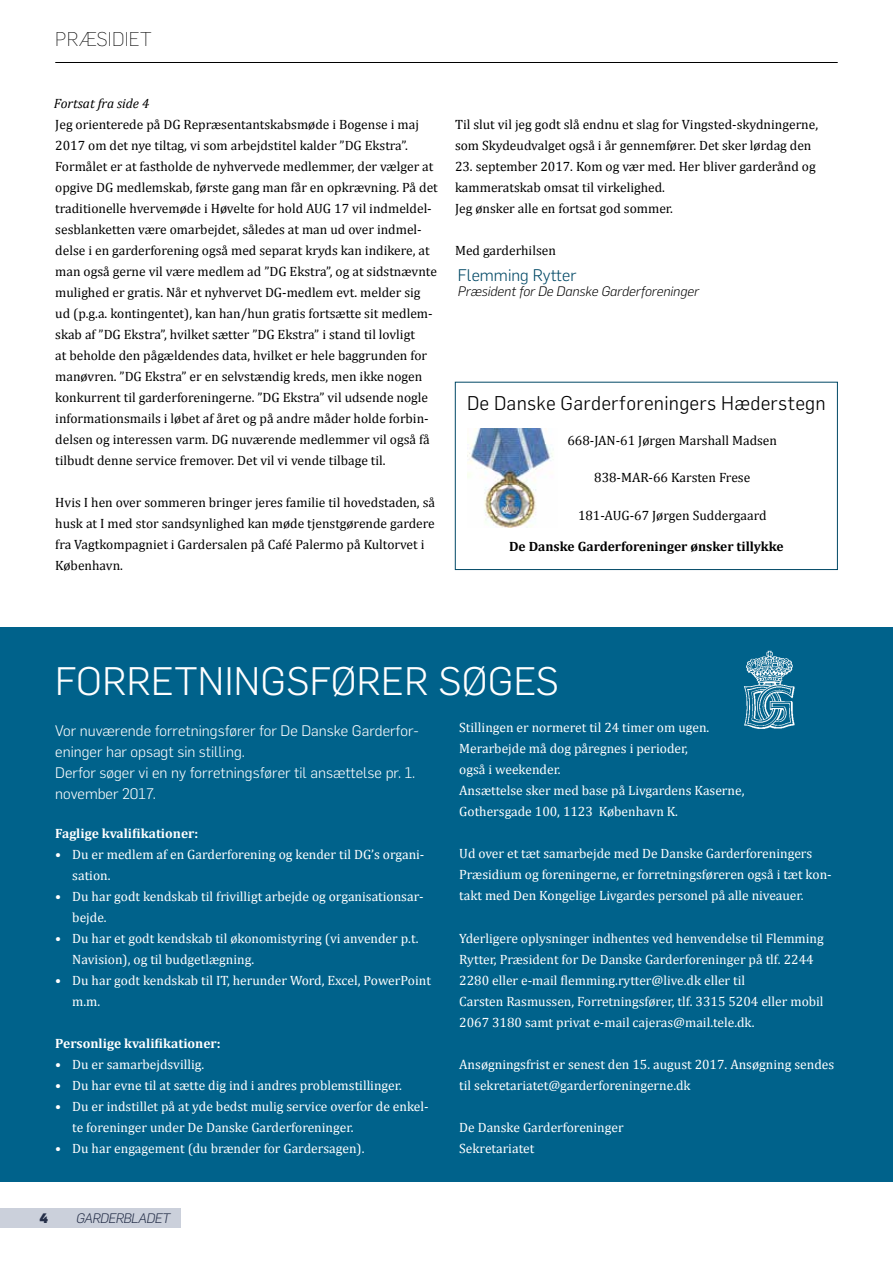
<style>
.page{position:relative;width:893px;height:1263px;background:#fff}
.page>*{position:absolute;margin:0;border:0;box-sizing:border-box;transform-origin:0 0}
.t1{font:300 39px "Flama";letter-spacing:.01em;color:#fff}
.t2{font:300 19.5px "Flama";letter-spacing:.01em;color:#000}
.t3{font:200 19.5px "Flama";letter-spacing:.01em;color:#000}
.t4{font:300 16.5px "Flama";color:#004865}
.t5{font:300 15px/21px "Flama";color:#fff}
.t6{font:13.5px/21px "Cambria";color:#000}
.t7{font:13.5px/21px "Cambria";color:#fff}
.t8{font:700 13.5px "Cambria";color:#fff}
.t9{font:700 13.5px "Cambria";color:#000}
.t10{font:italic 300 13.5px "Flama";color:#000}
.t11{font:italic 13.5px "Cambria";color:#000}
.t12{font:italic 300 13.5px "Flama";letter-spacing:-.04em;color:#252f49}
.t13{font:900 13.5px "Flama";color:#252f49}
</style>
<div class="page">
<div style="left:0;top:1209px;width:181px;height:19px;background:#cbd0db"></div>
<div style="left:0;top:627px;width:893px;height:555px;background:#00628b"></div>
<hr style="left:55px;top:62px;width:783px;height:1px;background:#000">
<img style="left:467px;top:429px;width:86px;height:98px">
<div style="left:455px;top:382px;width:383px;height:188px;border:1px solid #004865"></div>
<img style="left:744px;top:650px;width:51px;height:79px">
<h2 class="t3" style="left:55px;top:26px;width:98px">PRÆSIDIET</h2>
<p class="t11" style="left:54px;top:94px;width:97px">Fortsat fra side 4</p>
<p class="t6" style="left:55px;top:114px;width:384px">Jeg orienterede på DG Repræsentantskabsmøde i Bogense i maj 2017 om det nye tiltag, vi som arbejdstitel kalder ”DG Ekstra”.<br>Formålet er at fastholde de nyhvervede medlemmer, der vælger at opgive DG medlemskab, første gang man får en opkrævning. På det traditionelle hvervemøde i Høvelte for hold AUG 17 vil indmeldel&shy;sesblanketten være omarbejdet, således at man ud over indmel&shy;delse i en garderforening også med separat kryds kan indikere, at man også gerne vil være medlem ad ”DG Ekstra”, og at sidstnævnte mulighed er gratis. Når et nyhvervet DG-medlem evt. melder sig ud (p.g.a. kontingentet), kan han/hun gratis fortsætte sit medlem&shy;skab af ”DG Ekstra”, hvilket sætter ”DG Ekstra” i stand til lovligt<br>at beholde den pågældendes data, hvilket er hele baggrunden for manøvren. ”DG Ekstra” er en selvstændig kreds, men ikke nogen konkurrent til garderforeningerne. ”DG Ekstra” vil udsende nogle informationsmails i løbet af året og på andre måder holde forbin&shy;delsen og interessen varm. DG nuværende medlemmer vil også få tilbudt denne service fremover. Det vil vi vende tilbage til.</p>
<p class="t6" style="left:55px;top:492px;width:381px">Hvis I hen over sommeren bringer jeres familie til hovedstaden, så husk at I med stor sandsynlighed kan møde tjenstgørende gardere fra Vagtkompagniet i Gardersalen på Café Palermo på Kultorvet i København.</p>
<p class="t6" style="left:455px;top:114px;width:365px">Til slut vil jeg godt slå endnu et slag for Vingsted-skydningerne, som Skydeudvalget også i år gennemfører. Det sker lørdag den</p>
<p class="t6" style="left:455px;top:156px;width:362px">23. september 2017. Kom og vær med. Her bliver garderånd og kammeratskab omsat til virkelighed.<br>Jeg ønsker alle en fortsat god sommer.</p>
<p class="t6" style="left:455px;top:240px;width:102px">Med garderhilsen</p>
<p class="t4" style="left:458px;top:264px;width:120px">Flemming Rytter</p>
<p class="t10" style="left:458px;top:283px;width:243px">Præsident for De Danske Garderforeninger</p>
<h2 class="t2" style="left:467px;top:392px;width:360px">De Danske Garderforeningers Hæderstegn</h2>
<p class="t6" style="left:567px;top:430px;width:211px">668-JAN-61 Jørgen Marshall Madsen</p>
<p class="t6" style="left:594px;top:467px;width:158px">838-MAR-66 Karsten Frese</p>
<p class="t6" style="left:578px;top:505px;width:190px">181-AUG-67 Jørgen Suddergaard</p>
<p class="t9" style="left:509px;top:537px;width:276px">De Danske Garderforeninger ønsker tillykke</p>
<h1 class="t1" style="left:55px;top:655px;width:505px">FORRETNINGSFØRER SØGES</h1>
<p class="t5" style="left:55px;top:719px;width:365px">Vor nuværende forretningsfører for De Danske Garderfor&shy;eninger har opsagt sin stilling.<br>Derfor søger vi en ny forretningsfører til ansættelse pr. 1. november 2017.</p>
<p class="t8" style="left:55px;top:824px;width:144px">Faglige kvalifikationer:</p>
<p class="t7" style="left:72px;top:844px;width:354px;text-indent:-17px">• Du er medlem af en Garderforening og kender til DG’s organi&shy;sation.</p>
<p class="t7" style="left:72px;top:886px;width:353px;text-indent:-17px">• Du har godt kendskab til frivilligt arbejde og organisationsar&shy;bejde.</p>
<p class="t7" style="left:72px;top:928px;width:348px;text-indent:-17px">• Du har et godt kendskab til økonomistyring (vi anvender p.t.<br>Navision), og til budgetlægning.</p>
<p class="t7" style="left:72px;top:970px;width:360px;text-indent:-17px">• Du har godt kendskab til IT, herunder Word, Excel, PowerPoint m.m.</p>
<p class="t8" style="left:55px;top:1034px;width:167px">Personlige kvalifikationer:</p>
<p class="t7" style="left:55px;top:1054px;width:151px">• Du er samarbejdsvillig.</p>
<p class="t7" style="left:55px;top:1075px;width:348px">• Du har evne til at sætte dig ind i andres problemstillinger.</p>
<p class="t7" style="left:72px;top:1096px;width:358px;text-indent:-17px">• Du er indstillet på at yde bedst mulig service overfor de enkel&shy;te foreninger under De Danske Garderforeninger.</p>
<p class="t7" style="left:55px;top:1138px;width:311px">• Du har engagement (du brænder for Gardersagen).</p>
<p class="t13" style="left:39px;top:1208px;width:10px">4</p>
<p class="t12" style="left:76px;top:1209px;width:95px">GARDERBLADET</p>
<p class="t7" style="left:459px;top:717px;width:287px">Stillingen er normeret til 24 timer om ugen.<br>Merarbejde må dog påregnes i perioder,<br>også i weekender.<br>Ansættelse sker med base på Livgardens Kaserne, Gothersgade 100, 1123 København K.</p>
<p class="t7" style="left:459px;top:843px;width:374px">Ud over et tæt samarbejde med De Danske Garderforeningers<br>Præsidium og foreningerne, er forretningsføreren også i tæt kon&shy;takt med Den Kongelige Livgardes personel på alle niveauer.</p>
<p class="t7" style="left:459px;top:927px;width:366px">Yderligere oplysninger indhentes ved henvendelse til Flemming Rytter, Præsident for De Danske Garderforeninger på tlf. 2244<br>2280 eller e-mail flemming.rytter@live.dk eller til<br>Carsten Rasmussen, Forretningsfører, tlf. 3315 5204 eller mobil 2067 3180 samt privat e-mail cajeras@mail.tele.dk.</p>
<p class="t7" style="left:459px;top:1053px;width:376px">Ansøgningsfrist er senest den 15. august 2017. Ansøgning sendes til sekretariatet@garderforeningerne.dk</p>
<p class="t7" style="left:459px;top:1116px;width:166px">De Danske Garderforeninger<br>Sekretariatet</p>
</div>
